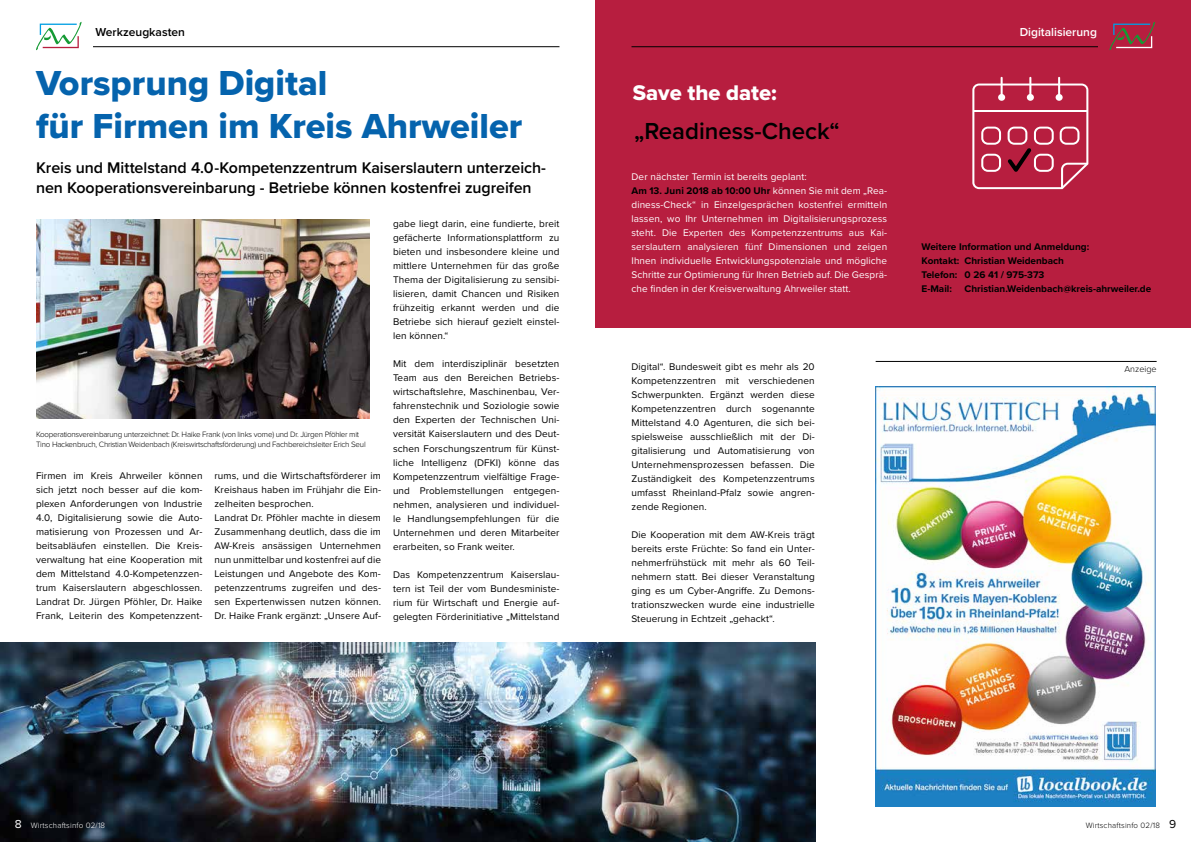
<style>
.page{position:relative;width:1191px;height:842px;background:#fff}
.page>*{position:absolute;margin:0;border:0;box-sizing:border-box;transform-origin:0 0}
.t1{font:36px/43.2px "Proxima Nova Extrabld";color:#0563ad}
.t2{font:600 24px "Proxima Nova";color:#000}
.t3{font:22px "Proxima Nova Extrabld";color:#fff}
.t4{font:600 16px/19.2px "Proxima Nova";letter-spacing:-.005em;color:#000}
.t5{font:600 12px "Proxima Nova";color:#fff}
.t6{font:600 12px "Proxima Nova";color:#000}
.t7{font:10px/14px "Proxima Nova";letter-spacing:.01em;color:#000;text-align:justify}
.t8{font:10px/14px "Proxima Nova";letter-spacing:.01em;color:#fff}
.t9{font:700 10px/14px "Proxima Nova";color:#000}
.t10{font:300 9px "Proxima Nova";color:#000}
.t11{font:300 8px/9.6px "Proxima Nova";letter-spacing:-.03em;color:#000}
.t12{font:300 8px "Proxima Nova";letter-spacing:.02em;color:#fff}
.t13{font:300 8px "Proxima Nova";letter-spacing:.02em;color:#000}
.s1{font-weight:700;color:#000}
.s2{font-weight:400;font-size:12px}
</style>
<div class="page">
<div style="left:595px;top:0;width:596px;height:327px;background:#b71e3f"></div>
<img style="left:0;top:643px;width:815px;height:199px">
<svg style="left:36px;top:21px;width:46px;height:30px"></svg>
<hr style="left:93px;top:46px;width:466px;height:1px;background:#000">
<hr style="left:631px;top:46px;width:467px;height:1px;background:#000">
<svg style="left:1109px;top:22px;width:46px;height:28px"></svg>
<img style="left:36px;top:219px;width:333px;height:199px">
<svg style="left:972px;top:84px;width:116px;height:105px"></svg>
<hr style="left:973px;top:110px;width:114px;height:2px;background:#fff">
<hr style="left:1000px;top:77px;width:2px;height:21px;background:#fff">
<div style="left:998px;top:94px;width:7px;height:7px;background:#fff;border-radius:50%"></div>
<hr style="left:1029px;top:77px;width:2px;height:21px;background:#fff">
<div style="left:1026px;top:94px;width:8px;height:7px;background:#fff;border-radius:50%"></div>
<hr style="left:1058px;top:77px;width:2px;height:21px;background:#fff">
<div style="left:1055px;top:94px;width:7px;height:7px;background:#fff;border-radius:50%"></div>
<hr style="left:875px;top:361px;width:281px;height:1px;background:#000">
<img style="left:875px;top:386px;width:280px;height:420px">
<p class="t6" style="left:96px;top:23px;width:91px">Werkzeugkasten</p>
<h1 class="t1" style="left:36px;top:61px;width:488px">Vorsprung Digital<br>für Firmen im Kreis Ahrweiler</h1>
<h3 class="t4" style="left:36px;top:158px;width:511px">Kreis und Mittelstand 4.0-Kompetenzzentrum Kaiserslautern unterzeich&shy;nen Kooperationsvereinbarung - Betriebe können kostenfrei zugreifen</h3>
<p class="t11" style="left:36px;top:429px;width:331px">Kooperationsvereinbarung unterzeichnet: Dr. Haike Frank (von links vorne) und Dr. Jürgen Pföhler mit<br>Tino Hackenbruch, Christian Weidenbach (Kreiswirtschaftsförderung) und Fachbereichsleiter Erich Seul</p>
<p class="t7" style="left:36px;top:468px;width:168px">Firmen im Kreis Ahrweiler können sich jetzt noch besser auf die kom&shy;plexen Anforderungen von Industrie 4.0, Digitalisierung sowie die Auto&shy;matisierung von Prozessen und Ar&shy;beitsabläufen einstellen. Die Kreis&shy;verwaltung hat eine Kooperation mit dem Mittelstand 4.0-Kompetenzzen&shy;trum Kaiserslautern abgeschlossen.<br>Landrat Dr. Jürgen Pföhler, Dr. Haike Frank, Leiterin des Kompetenzzent-</p>
<p class="t7" style="left:214px;top:469px;width:168px;text-align:left">rums, und die Wirtschaftsförderer im Kreishaus haben im Frühjahr die Ein&shy;zelheiten besprochen.<br>Landrat Dr. Pföhler machte in diesem Zusammenhang deutlich, dass die im AW-Kreis ansässigen Unternehmen nun unmittelbar und kostenfrei auf die Leistungen und Angebote des Kom&shy;petenzzentrums zugreifen und des&shy;sen Expertenwissen nutzen können.<br>Dr. Haike Frank ergänzt: „Unsere Auf-</p>
<p class="t7" style="left:393px;top:217px;width:168px">gabe liegt darin, eine fundierte, breit gefächerte Informationsplattform zu bieten und insbesondere kleine und mittlere Unternehmen für das große Thema der Digitalisierung zu sensibi&shy;lisieren, damit Chancen und Risiken frühzeitig erkannt werden und die Betriebe sich hierauf gezielt einstel&shy;len können.“</p>
<p class="t7" style="left:393px;top:357px;width:168px">Mit dem interdisziplinär besetzten Team aus den Bereichen Betriebs&shy;wirtschaftslehre, Maschinenbau, Ver&shy;fahrenstechnik und Soziologie sowie den Experten der Technischen Uni&shy;versität Kaiserslautern und des Deut&shy;schen Forschungszentrum für Künst&shy;liche Intelligenz (DFKI) könne das Kompetenzzentrum vielfältige Frage&shy;und Problemstellungen entgegen&shy;nehmen, analysieren und individuel&shy;le Handlungsempfehlungen für die Unternehmen und deren Mitarbeiter erarbeiten, so Frank weiter.</p>
<p class="t7" style="left:393px;top:567px;width:168px">Das Kompetenzzentrum Kaiserslau&shy;tern ist Teil der vom Bundesministe&shy;rium für Wirtschaft und Energie auf&shy;gelegten Förderinitiative „Mittelstand</p>
<h3 class="t3" style="left:632px;top:76px;width:146px">Save the date:</h3>
<h2 class="t2" style="left:634px;top:113px;width:207px">„Readiness-Check“</h2>
<p class="t8" style="left:631px;top:169px;width:257px">Der nächster Termin ist bereits geplant:<br><span class="s1">Am 13. Juni 2018 ab 10:00 Uhr</span> können Sie mit dem „Rea&shy;diness-Check“ in Einzelgesprächen kostenfrei ermitteln lassen, wo Ihr Unternehmen im Digitalisierungsprozess steht. Die Experten des Kompetenzzentrums aus Kai&shy;serslautern analysieren fünf Dimensionen und zeigen Ihnen individuelle Entwicklungspotenziale und mögliche Schritte zur Optimierung für Ihren Betrieb auf. Die Gesprä&shy;che finden in der Kreisverwaltung Ahrweiler statt.</p>
<p class="t5" style="left:1019px;top:23px;width:79px">Digitalisierung</p>
<p class="t9" style="left:921px;top:239px;width:169px">Weitere Information und Anmeldung:<br>Kontakt: Christian Weidenbach<br>Telefon: 0 26 41 / 975-373<br>E-Mail:</p>
<p class="t9" style="left:964px;top:281px;width:188px">Christian.Weidenbach@kreis-ahrweiler.de</p>
<p class="t7" style="left:631px;top:359px;width:185px">Digital“. Bundesweit gibt es mehr als 20</p>
<p class="t10" style="left:1124px;top:362px;width:34px">Anzeige</p>
<p class="t7" style="left:631px;top:373px;width:185px">Kompetenzzentren mit verschiedenen Schwerpunkten. Ergänzt werden diese Kompetenzzentren durch sogenannte Mittelstand 4.0 Agenturen, die sich bei&shy;spielsweise ausschließlich mit der Di&shy;gitalisierung und Automatisierung von Unternehmensprozessen befassen. Die Zuständigkeit des Kompetenzzentrums umfasst Rheinland-Pfalz sowie angren&shy;zende Regionen.</p>
<p class="t7" style="left:631px;top:527px;width:185px">Die Kooperation mit dem AW-Kreis trägt bereits erste Früchte: So fand ein Unter&shy;nehmerfrühstück mit mehr als 60 Teil&shy;nehmern statt. Bei dieser Veranstaltung ging es um Cyber-Angriffe. Zu Demons&shy;trationszwecken wurde eine industrielle Steuerung in Echtzeit „gehackt“.</p>
<p class="t12" style="left:15px;top:819px;width:92px"><span class="s2">8</span> Wirtschaftsinfo 02/18</p>
<p class="t13" style="left:1085px;top:819px;width:92px">Wirtschaftsinfo 02/18 <span class="s2">9</span></p>
</div>
